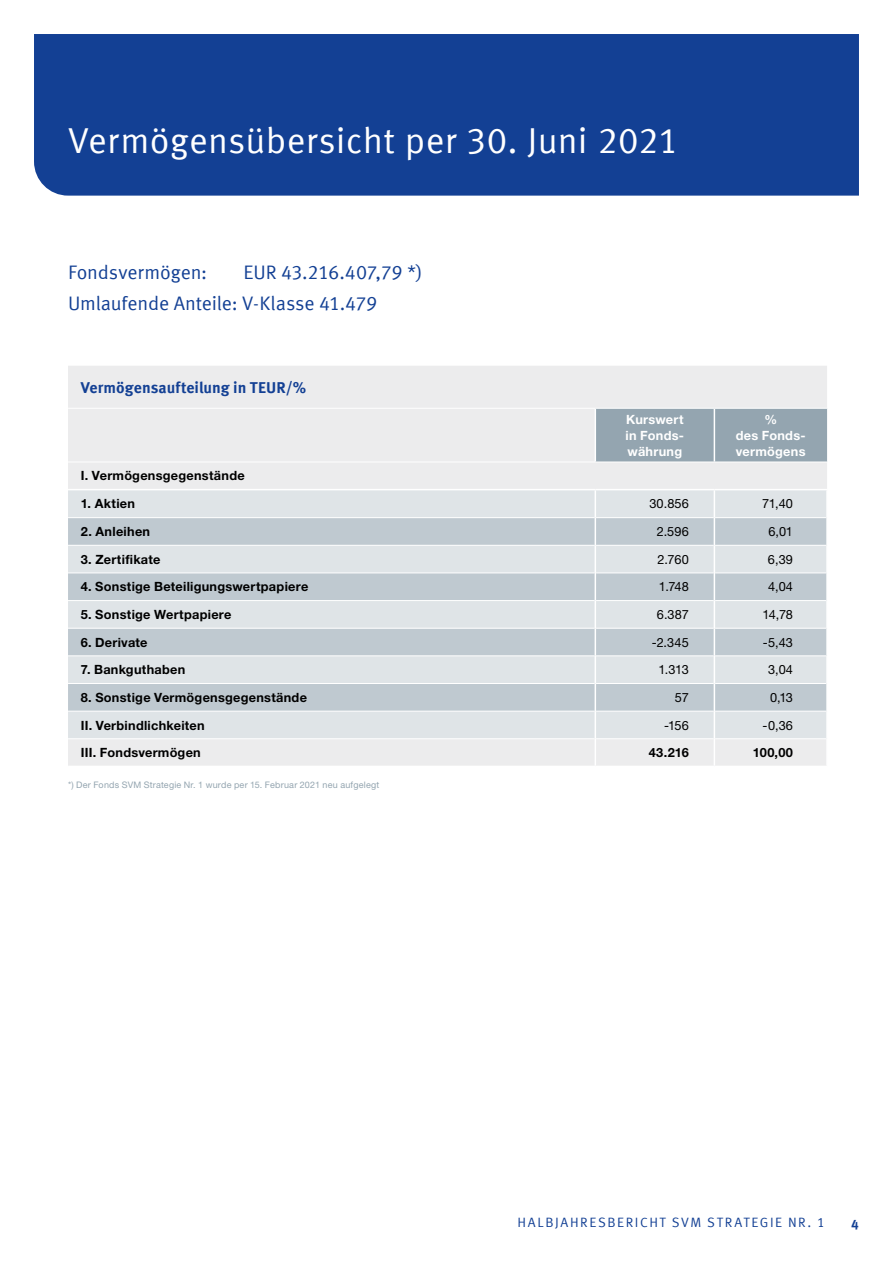
<style>
.page{position:relative;width:893px;height:1263px;background:#fff}
.page>*{position:absolute;margin:0;border:0;box-sizing:border-box;transform-origin:0 0}
.t1{font:36px "Meta Offc Pro Norm";letter-spacing:.005em;color:#fff}
.t2{font:19.5px/32px "Meta Offc Pro Norm";letter-spacing:-.01em;color:#134094}
.t3{font:700 15.75px "Meta Offc Pro";color:#134094}
.t4{font:13.5px "Meta Offc Pro Norm";letter-spacing:.12em;color:#134094}
.t5{font:700 13.5px "Meta Offc Pro";color:#134094}
.t6{font:700 12.75px "Helvetica Neue LTW1 G";letter-spacing:.02em;color:#000}
.t7{font:12.75px "Helvetica Neue LTW1 G";letter-spacing:.01em;color:#000}
.t8{font:700 12.75px/15.9px "Helvetica Neue LTW1 G";letter-spacing:.02em;color:#fff;text-align:justify}
.t9{font:9px "Helvetica Neue LTW1 G";letter-spacing:.025em;color:#94a5b0}
</style>
<div class="page">
<div style="left:34px;top:34px;width:825px;height:162px;background:#134094"></div>
<div style="left:68px;top:366px;width:759px;height:400px;background:#ececed"></div>
<div style="left:596px;top:409px;width:231px;height:53px;background:#94a5b0"></div>
<div style="left:68px;top:490px;width:758px;height:248px;background:#dfe4e7"></div>
<svg style="left:68px;top:518px;width:758px;height:193px;background:#cdd5da"></svg>
<hr style="left:68px;top:408px;width:527px;height:1px;background:#fff">
<hr style="left:595px;top:408px;width:119px;height:1px;background:#fff">
<hr style="left:714px;top:408px;width:113px;height:1px;background:#fff">
<hr style="left:596px;top:545px;width:118px;height:1px;background:#fff">
<hr style="left:715px;top:545px;width:111px;height:1px;background:#fff">
<hr style="left:596px;top:600px;width:118px;height:1px;background:#fff">
<hr style="left:715px;top:600px;width:111px;height:1px;background:#fff">
<hr style="left:596px;top:655px;width:118px;height:1px;background:#fff">
<hr style="left:715px;top:655px;width:111px;height:1px;background:#fff">
<hr style="left:596px;top:711px;width:118px;height:1px;background:#fff">
<hr style="left:715px;top:711px;width:111px;height:1px;background:#fff">
<hr style="left:68px;top:462px;width:527px;height:1px;background:#fff">
<hr style="left:595px;top:462px;width:119px;height:1px;background:#fff">
<hr style="left:714px;top:462px;width:113px;height:1px;background:#fff">
<hr style="left:68px;top:517px;width:527px;height:1px;background:#fff">
<hr style="left:596px;top:517px;width:118px;height:1px;background:#fff">
<hr style="left:715px;top:517px;width:111px;height:1px;background:#fff">
<hr style="left:68px;top:545px;width:527px;height:1px;background:#fff">
<hr style="left:68px;top:572px;width:527px;height:1px;background:#fff">
<hr style="left:596px;top:572px;width:118px;height:1px;background:#fff">
<hr style="left:715px;top:572px;width:111px;height:1px;background:#fff">
<hr style="left:68px;top:600px;width:527px;height:1px;background:#fff">
<hr style="left:68px;top:628px;width:527px;height:1px;background:#fff">
<hr style="left:596px;top:628px;width:118px;height:1px;background:#fff">
<hr style="left:715px;top:628px;width:111px;height:1px;background:#fff">
<hr style="left:68px;top:655px;width:527px;height:1px;background:#fff">
<hr style="left:68px;top:683px;width:527px;height:1px;background:#fff">
<hr style="left:596px;top:683px;width:118px;height:1px;background:#fff">
<hr style="left:715px;top:683px;width:111px;height:1px;background:#fff">
<hr style="left:68px;top:711px;width:527px;height:1px;background:#fff">
<hr style="left:68px;top:738px;width:527px;height:1px;background:#fff">
<hr style="left:596px;top:738px;width:118px;height:1px;background:#fff">
<hr style="left:715px;top:738px;width:111px;height:1px;background:#fff">
<hr style="left:68px;top:489px;width:527px;height:1px;background:#fff">
<hr style="left:595px;top:489px;width:119px;height:1px;background:#fff">
<hr style="left:714px;top:489px;width:114px;height:1px;background:#fff">
<hr style="left:595px;top:409px;width:1px;height:53px;background:#fff">
<hr style="left:714px;top:409px;width:1px;height:53px;background:#fff">
<svg style="left:595px;top:490px;width:1px;height:276px"></svg>
<svg style="left:714px;top:490px;width:1px;height:276px"></svg>
<hr style="left:826px;top:490px;width:2px;height:28px;background:#fff">
<hr style="left:826px;top:518px;width:2px;height:27px;background:#fff">
<hr style="left:826px;top:545px;width:2px;height:28px;background:#fff">
<hr style="left:826px;top:573px;width:2px;height:28px;background:#fff">
<hr style="left:826px;top:601px;width:2px;height:27px;background:#fff">
<hr style="left:826px;top:628px;width:2px;height:28px;background:#fff">
<hr style="left:826px;top:656px;width:2px;height:27px;background:#fff">
<hr style="left:826px;top:683px;width:2px;height:28px;background:#fff">
<hr style="left:826px;top:711px;width:2px;height:28px;background:#fff">
<hr style="left:826px;top:739px;width:2px;height:27px;background:#fff">
<h1 class="t1" style="left:68px;top:113px;width:612px">Vermögensübersicht per 30. Juni 2021</h1>
<h2 class="t2" style="left:68px;top:255px;width:356px;text-indent:176px">EUR 43.216.407,79 *)<br>Umlaufende Anteile: V-Klasse 41.479</h2>
<h2 class="t2" style="left:68px;top:255px;width:141px">Fondsvermögen:</h2>
<p class="t3" style="left:81px;top:375px;width:227px">Vermögensaufteilung in TEUR/%</p>
<p class="t8" style="left:626px;top:411px;width:60px">Kurswert in Fonds&shy;währung</p>
<p class="t8" style="left:736px;top:411px;width:71px;text-align:center">%<br>des Fonds&shy;vermögens</p>
<p class="t6" style="left:81px;top:468px;width:165px">I. Vermögensgegenstände</p>
<p class="t6" style="left:81px;top:496px;width:56px">1. Aktien</p>
<p class="t7" style="left:649px;top:496px;width:41px">30.856</p>
<p class="t7" style="left:762px;top:496px;width:32px">71,40</p>
<p class="t6" style="left:81px;top:524px;width:71px">2. Anleihen</p>
<p class="t7" style="left:657px;top:524px;width:34px">2.596</p>
<p class="t7" style="left:768px;top:524px;width:26px">6,01</p>
<p class="t6" style="left:81px;top:551px;width:81px">3. Zertifikate</p>
<p class="t7" style="left:658px;top:551px;width:33px">2.760</p>
<p class="t7" style="left:768px;top:551px;width:27px">6,39</p>
<p class="t6" style="left:81px;top:579px;width:229px">4. Sonstige Beteiligungswertpapiere</p>
<p class="t7" style="left:659px;top:579px;width:31px">1.748</p>
<p class="t7" style="left:768px;top:579px;width:26px">4,04</p>
<p class="t6" style="left:81px;top:607px;width:152px">5. Sonstige Wertpapiere</p>
<p class="t7" style="left:657px;top:607px;width:34px">6.387</p>
<p class="t7" style="left:762px;top:607px;width:32px">14,78</p>
<p class="t6" style="left:81px;top:634px;width:68px">6. Derivate</p>
<p class="t7" style="left:652px;top:634px;width:39px">-2.345</p>
<p class="t7" style="left:763px;top:634px;width:32px">-5,43</p>
<p class="t6" style="left:81px;top:662px;width:106px">7. Bankguthaben</p>
<p class="t7" style="left:658px;top:662px;width:32px">1.313</p>
<p class="t7" style="left:768px;top:662px;width:26px">3,04</p>
<p class="t6" style="left:81px;top:689px;width:228px">8. Sonstige Vermögensgegenstände</p>
<p class="t7" style="left:675px;top:689px;width:15px">57</p>
<p class="t7" style="left:770px;top:689px;width:25px">0,13</p>
<p class="t6" style="left:81px;top:717px;width:125px">II. Verbindlichkeiten</p>
<p class="t7" style="left:664px;top:717px;width:26px">-156</p>
<p class="t7" style="left:763px;top:717px;width:32px">-0,36</p>
<p class="t6" style="left:81px;top:745px;width:122px">III. Fondsvermögen</p>
<p class="t6" style="left:649px;top:745px;width:42px">43.216</p>
<p class="t6" style="left:753px;top:745px;width:42px">100,00</p>
<p class="t9" style="left:68px;top:779px;width:313px">*) Der Fonds SVM Strategie Nr. 1 wurde per 15. Februar 2021 neu aufgelegt</p>
<p class="t4" style="left:518px;top:1211px;width:209px">HALBJAHRESBERICHT SVM Strategie</p>
<p class="t4" style="left:788px;top:1211px;width:38px">Nr. 1</p>
<p class="t5" style="left:851px;top:1214px;width:9px">4</p>
</div>
